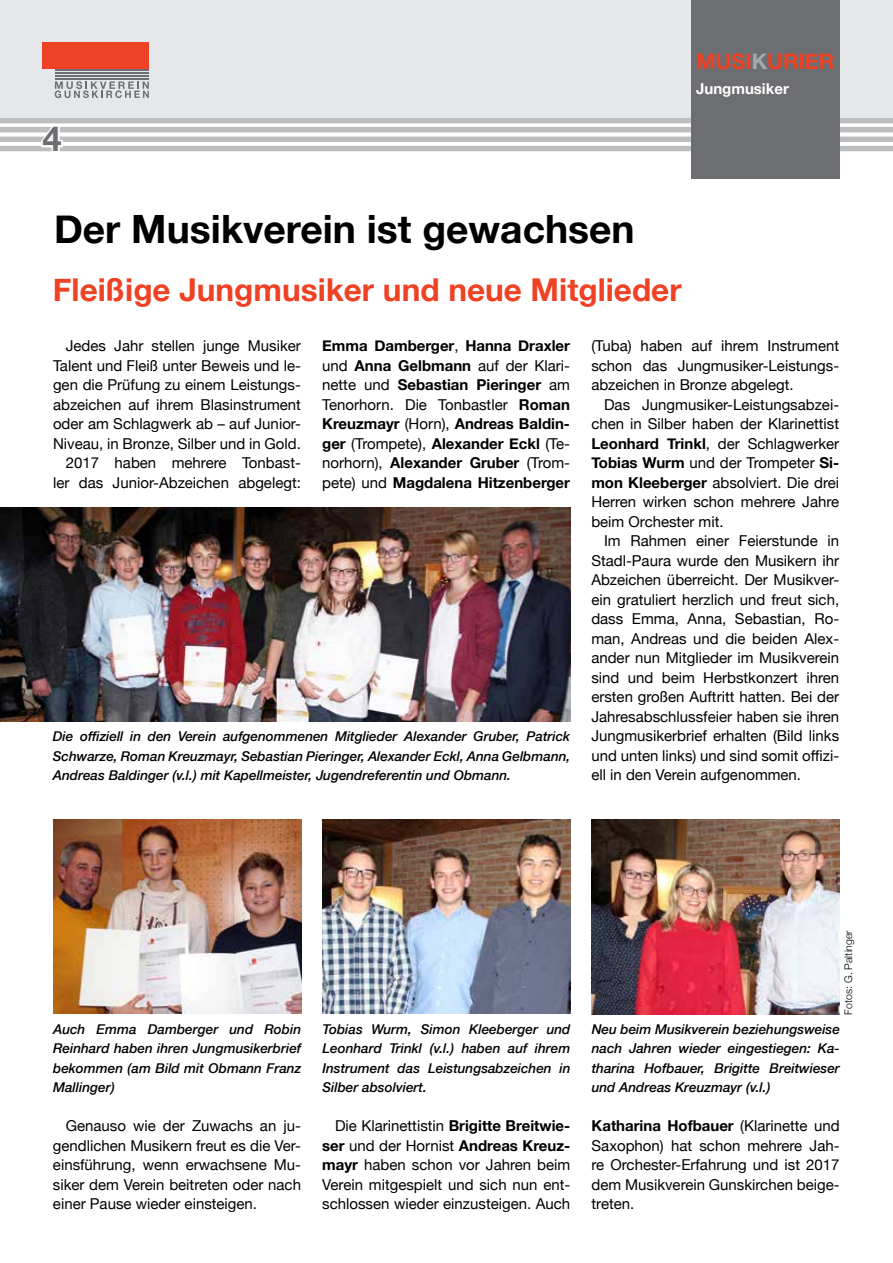
<style>
.page{position:relative;width:893px;height:1263px;background:#fff}
.page>*{position:absolute;margin:0;border:0;box-sizing:border-box;transform-origin:0 0}
.t1{font:700 39px "Helvetica Neue";color:#000}
.t2{font:700 34.5px "Helvetica Neue";color:#6d6e71}
.t3{font:700 31.5px "Helvetica Neue";color:#ef4123}
.t4{font:700 21.45px "Helvetica Neue";color:#ef4123}
.t5{font:15px/19.5px "Helvetica Neue";color:#000;text-align:justify}
.t6{font:700 15px/19.5px "Helvetica Neue";color:#000;text-align:justify}
.t7{font:700 15px "Helvetica Neue";color:#fff}
.t8{font:italic 500 13.5px/19.5px "Helvetica Neue";color:#000;text-align:justify}
.t9{font:300 10.5px "Helvetica Neue";color:#000}
.s1{color:#a7a9ac}
.s2{font-weight:400}
.s3{font-weight:700}
</style>
<div class="page">
<div style="left:0;top:0;width:893px;height:118px;background:#e6e7e8"></div>
<div style="left:0;top:146px;width:893px;height:5px;background:#bcbec0"></div>
<div style="left:0;top:137px;width:893px;height:5px;background:#bcbec0"></div>
<div style="left:0;top:127px;width:893px;height:5px;background:#bcbec0"></div>
<div style="left:0;top:118px;width:893px;height:5px;background:#bcbec0"></div>
<div style="left:43px;top:43px;width:106px;height:26px;background:#ef4123"></div>
<svg style="left:55px;top:81px;width:94px;height:17px"></svg>
<hr style="left:55px;top:69px;width:94px;height:2px;background:#6d6e71">
<hr style="left:55px;top:72px;width:94px;height:2px;background:#6d6e71">
<hr style="left:55px;top:75px;width:94px;height:2px;background:#6d6e71">
<hr style="left:55px;top:78px;width:94px;height:2px;background:#6d6e71">
<svg style="left:40px;top:127px;width:25px;height:25px"></svg>
<div style="left:691px;top:0;width:149px;height:179px;background:#6d6e71"></div>
<img style="left:53px;top:819px;width:248px;height:194px">
<img style="left:0;top:507px;width:570px;height:215px">
<img style="left:592px;top:819px;width:248px;height:196px">
<img style="left:322px;top:819px;width:248px;height:194px">
<h2 class="t2" style="left:43px;top:112px;width:21px">4</h2>
<h3 class="t4" style="left:696px;top:44px;width:140px">MUSI<span class="s1">K</span>URIER</h3>
<p class="t7" style="left:696px;top:77px;width:94px">Jungmusiker</p>
<h1 class="t1" style="left:54px;top:198px;width:582px">Der Musikverein ist gewachsen</h1>
<h3 class="t3" style="left:53px;top:265px;width:630px">Fleißige Jungmusiker und neue Mitglieder</h3>
<p class="t5" style="left:53px;top:337px;width:249px;text-align:right">Jedes Jahr stellen junge Musiker Talent und Fleiß unter Beweis und le&shy;gen die Prüfung zu einem Leistungs&shy;abzeichen auf ihrem Blasinstrument oder am Schlagwerk ab – auf Junior-Niveau, in Bronze, Silber und in Gold.<br>2017 haben mehrere Tonbast&shy;ler das Junior-Abzeichen abgelegt:</p>
<p class="t6" style="left:322px;top:336px;width:249px">Emma Damberger<span class="s2">,</span> Hanna Draxler <span class="s2">und</span> Anna Gelbmann <span class="s2">auf der Klari&shy;nette und</span> Sebastian Pieringer <span class="s2">am Tenorhorn. Die Tonbastler</span> Roman Kreuzmayr <span class="s2">(Horn),</span> Andreas Baldin&shy;ger <span class="s2">(Trompete),</span> Alexander Eckl <span class="s2">(Te&shy;norhorn),</span> Alexander Gruber <span class="s2">(Trom&shy;pete) und</span> Magdalena Hitzenberger</p>
<p class="t5" style="left:591px;top:337px;width:249px">(Tuba) haben auf ihrem Instrument schon das Jungmusiker-Leistungs&shy;abzeichen in Bronze abgelegt.</p>
<p class="t5" style="left:591px;top:395px;width:249px;text-indent:13px">Das Jungmusiker-Leistungsabzei&shy;chen in Silber haben der Klarinettist <span class="s3">Leonhard Trinkl</span>, der Schlagwerker <span class="s3">Tobias Wurm</span> und der Trompeter <span class="s3">Si&shy;mon Kleeberger</span> absolviert. Die drei Herren wirken schon mehrere Jahre beim Orchester mit.</p>
<p class="t5" style="left:591px;top:532px;width:249px;text-indent:13px">Im Rahmen einer Feierstunde in Stadl-Paura wurde den Musikern ihr Abzeichen überreicht. Der Musikver&shy;ein gratuliert herzlich und freut sich, dass Emma, Anna, Sebastian, Ro&shy;man, Andreas und die beiden Alex&shy;ander nun Mitglieder im Musikverein sind und beim Herbstkonzert ihren ersten großen Auftritt hatten. Bei der Jahresabschlussfeier haben sie ihren Jungmusikerbrief erhalten (Bild links und unten links) und sind somit offizi&shy;ell in den Verein aufgenommen.</p>
<p class="t8" style="left:53px;top:726px;width:519px">Die offiziell in den Verein aufgenommenen Mitglieder Alexander Gruber, Patrick Schwarze, Roman Kreuzmayr, Sebastian Pieringer, Alexander Eckl, Anna Gelbmann, Andreas Baldinger (v.l.) mit Kapellmeister, Jugendreferentin und Obmann.</p>
<p class="t8" style="left:53px;top:1018px;width:250px">Auch Emma Damberger und Robin Reinhard haben ihren Jungmusikerbrief bekommen (am Bild mit Obmann Franz Mallinger)</p>
<p class="t9" style="left:840px;top:1014px;width:86px;rotate:-90deg">Fotos: G. Paltinger</p>
<p class="t8" style="left:322px;top:1018px;width:250px">Tobias Wurm, Simon Kleeberger und Leonhard Trinkl (v.l.) haben auf ihrem Instrument das Leistungsabzeichen in Silber absolviert.</p>
<p class="t8" style="left:592px;top:1018px;width:250px">Neu beim Musikverein beziehungsweise nach Jahren wieder eingestiegen: Ka&shy;tharina Hofbauer, Brigitte Breitwieser und Andreas Kreuzmayr (v.l.)</p>
<p class="t5" style="left:53px;top:1117px;width:250px;text-indent:13px">Genauso wie der Zuwachs an ju&shy;gendlichen Musikern freut es die Ver&shy;einsführung, wenn erwachsene Mu&shy;siker dem Verein beitreten oder nach einer Pause wieder einsteigen.</p>
<p class="t5" style="left:322px;top:1117px;width:250px;text-indent:13px">Die Klarinettistin <span class="s3">Brigitte Breitwie&shy;ser</span> und der Hornist <span class="s3">Andreas Kreuz&shy;mayr</span> haben schon vor Jahren beim Verein mitgespielt und sich nun ent&shy;schlossen wieder einzusteigen. Auch</p>
<p class="t5" style="left:592px;top:1117px;width:250px"><span class="s3">Katharina Hofbauer</span> (Klarinette und Saxophon) hat schon mehrere Jah&shy;re Orchester-Erfahrung und ist 2017 dem Musikverein Gunskirchen beige&shy;treten.</p>
</div>
